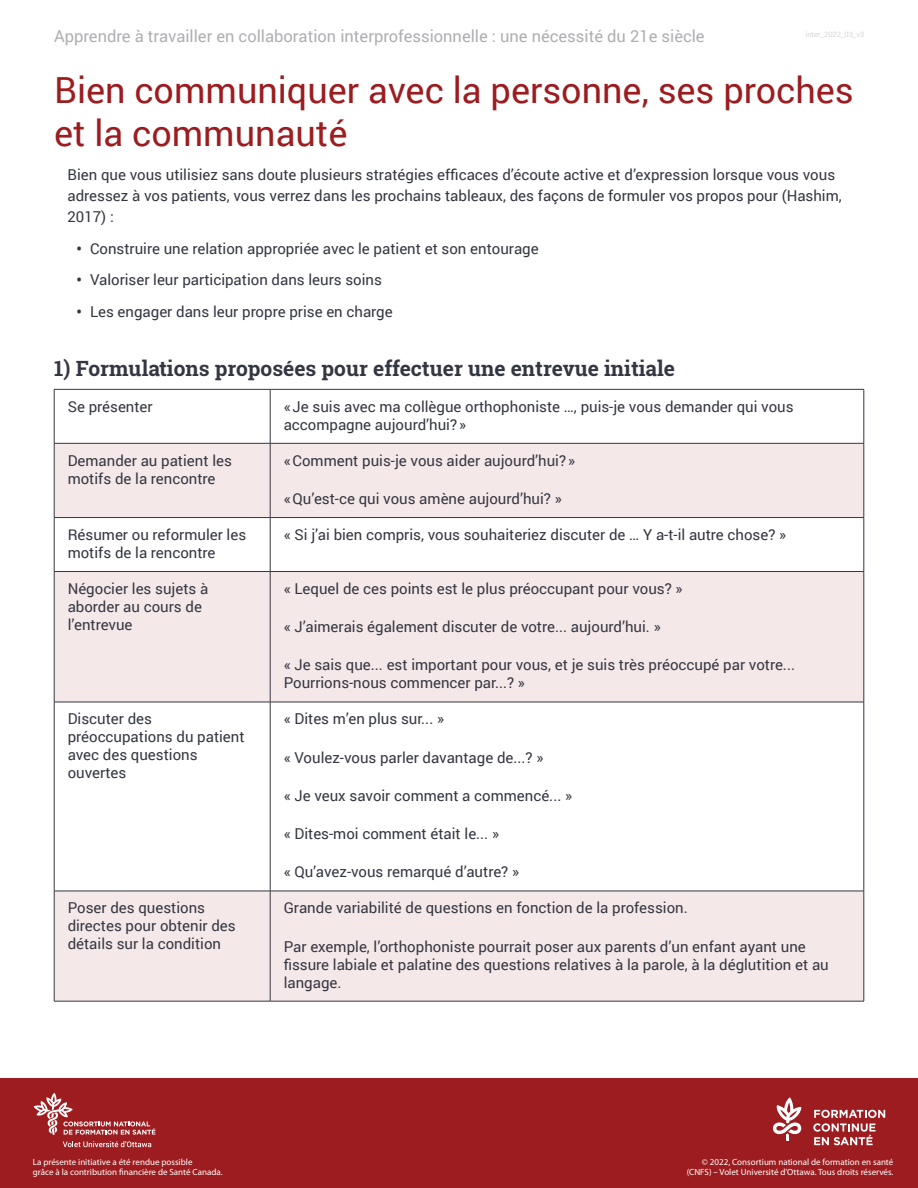
<style>
.page{position:relative;width:918px;height:1188px;background:#fff}
.page>*{position:absolute;margin:0;border:0;box-sizing:border-box;transform-origin:0 0}
.Heading_1_-_Title{font:36px/43.2px "Roboto";color:#9c1c1f}
.Heading_2{font:700 21px "Roboto Slab";color:#343741}
.Titre_de_page{font:16.5px "Roboto";color:#aeafb3}
.Paragraph_Normal_wit{font:15px/18px "Roboto";color:#343741}
.Paragraph_Normal_-_T{font:15px/18px "Roboto";color:#343741}
.Paragraph{font:15px/21px "Roboto";color:#343741}
.Bullets{font:15px "Roboto";color:#343741}
.t1{font:9px/10.8px "Myriad Pro";color:#fff}
.t2{font:7.5px "Roboto";color:#d6d7d9}
.s1{font-weight:700}
</style>
<div class="page">
<div style="left:0;top:1078px;width:918px;height:110px;background:#9c1c1f"></div>
<svg style="left:34px;top:1093px;width:122px;height:42px"></svg>
<svg style="left:63px;top:1141px;width:88px;height:6px"></svg>
<svg style="left:813px;top:1110px;width:72px;height:35px"></svg>
<svg style="left:773px;top:1097px;width:28px;height:44px"></svg>
<svg style="left:55px;top:444px;width:809px;height:557px;fill:#f5e8e9"></svg>
<hr style="left:54px;top:444px;width:1px;height:73px;background:#343741">
<hr style="left:54px;top:517px;width:216px;height:1px;background:#343741">
<hr style="left:54px;top:518px;width:1px;height:53px;background:#343741">
<hr style="left:270px;top:517px;width:594px;height:1px;background:#343741">
<hr style="left:54px;top:571px;width:216px;height:1px;background:#343741">
<hr style="left:54px;top:572px;width:1px;height:130px;background:#343741">
<hr style="left:270px;top:571px;width:594px;height:1px;background:#343741">
<hr style="left:54px;top:702px;width:216px;height:1px;background:#343741">
<hr style="left:54px;top:702px;width:1px;height:189px;background:#343741">
<hr style="left:270px;top:702px;width:594px;height:1px;background:#343741">
<hr style="left:54px;top:891px;width:216px;height:1px;background:#343741">
<hr style="left:54px;top:891px;width:1px;height:110px;background:#343741">
<hr style="left:270px;top:891px;width:594px;height:1px;background:#343741">
<hr style="left:54px;top:1001px;width:216px;height:1px;background:#343741">
<hr style="left:270px;top:1001px;width:594px;height:1px;background:#343741">
<hr style="left:270px;top:444px;width:1px;height:73px;background:#343741">
<hr style="left:864px;top:444px;width:1px;height:73px;background:#343741">
<hr style="left:270px;top:518px;width:1px;height:53px;background:#343741">
<hr style="left:864px;top:518px;width:1px;height:53px;background:#343741">
<hr style="left:270px;top:572px;width:1px;height:130px;background:#343741">
<hr style="left:864px;top:572px;width:1px;height:130px;background:#343741">
<hr style="left:270px;top:702px;width:1px;height:189px;background:#343741">
<hr style="left:864px;top:702px;width:1px;height:189px;background:#343741">
<hr style="left:270px;top:891px;width:1px;height:110px;background:#343741">
<hr style="left:864px;top:891px;width:1px;height:110px;background:#343741">
<hr style="left:270px;top:390px;width:1px;height:53px;background:#343741">
<hr style="left:54px;top:389px;width:216px;height:1px;background:#343741">
<hr style="left:54px;top:390px;width:1px;height:53px;background:#343741">
<hr style="left:270px;top:389px;width:594px;height:1px;background:#343741">
<hr style="left:864px;top:390px;width:1px;height:53px;background:#343741">
<hr style="left:54px;top:443px;width:216px;height:1px;background:#343741">
<hr style="left:270px;top:443px;width:594px;height:1px;background:#343741">
<h1 class="Titre_de_page" style="left:54px;top:24px;width:652px">Apprendre à travailler en collaboration interprofessionnelle : une nécessité du 21e siècle</h1>
<p class="t2" style="left:806px;top:29px;width:60px">inter_2022_03_v3</p>
<h1 class="Heading_1_-_Title" style="left:54px;top:67px;width:801px">Bien communiquer avec la personne, ses proches et la communauté</h1>
<p class="Paragraph" style="left:68px;top:164px;width:776px">Bien que vous utilisiez sans doute plusieurs stratégies efficaces d’écoute active et d’expression lorsque vous vous adressez à vos patients, vous verrez dans les prochains tableaux, des façons de formuler vos propos pour (Hashim,<br>2017) :</p>
<p class="Bullets" style="left:76px;top:238px;width:464px"><span class="s1">•</span> Construire une relation appropriée avec le patient et son entourage</p>
<p class="Bullets" style="left:76px;top:269px;width:307px"><span class="s1">•</span> Valoriser leur participation dans leurs soins</p>
<p class="Bullets" style="left:76px;top:301px;width:318px"><span class="s1">•</span> Les engager dans leur propre prise en charge</p>
<h2 class="Heading_2" style="left:54px;top:354px;width:623px">1) Formulations proposées pour effectuer une entrevue initiale</h2>
<p class="Paragraph_Normal_-_T" style="left:68px;top:397px;width:87px">Se présenter</p>
<p class="Paragraph_Normal_wit" style="left:284px;top:397px;width:511px">«Je suis avec ma collègue orthophoniste …, puis-je vous demander qui vous accompagne aujourd’hui? »</p>
<p class="Paragraph_Normal_-_T" style="left:68px;top:451px;width:166px">Demander au patient les motifs de la rencontre</p>
<p class="Paragraph_Normal_wit" style="left:284px;top:451px;width:293px">«Comment puis-je vous aider aujourd’hui? »</p>
<p class="Paragraph_Normal_wit" style="left:284px;top:489px;width:280px">«Qu’est-ce qui vous amène aujourd’hui? »</p>
<p class="Paragraph_Normal_-_T" style="left:68px;top:525px;width:180px">Résumer ou reformuler les motifs de la rencontre</p>
<p class="Paragraph_Normal_wit" style="left:284px;top:525px;width:504px">« Si j’ai bien compris, vous souhaiteriez discuter de … Y a-t-il autre chose? »</p>
<p class="Paragraph_Normal_-_T" style="left:68px;top:579px;width:142px">Négocier les sujets à aborder au cours de l’entrevue</p>
<p class="Paragraph_Normal_wit" style="left:284px;top:579px;width:400px">« Lequel de ces points est le plus préoccupant pour vous? »</p>
<p class="Paragraph_Normal_wit" style="left:284px;top:617px;width:379px">« J’aimerais également discuter de votre... aujourd’hui. »</p>
<p class="Paragraph_Normal_wit" style="left:284px;top:656px;width:513px">« Je sais que... est important pour vous, et je suis très préoccupé par votre...<br>Pourrions-nous commencer par...? »</p>
<p class="Paragraph_Normal_-_T" style="left:68px;top:710px;width:178px">Discuter des préoccupations du patient avec des questions ouvertes</p>
<p class="Paragraph_Normal_wit" style="left:284px;top:710px;width:162px">« Dites m’en plus sur... »</p>
<p class="Paragraph_Normal_wit" style="left:284px;top:748px;width:261px">« Voulez-vous parler davantage de...? »</p>
<p class="Paragraph_Normal_wit" style="left:284px;top:786px;width:290px">« Je veux savoir comment a commencé... »</p>
<p class="Paragraph_Normal_wit" style="left:284px;top:824px;width:217px">« Dites-moi comment était le... »</p>
<p class="Paragraph_Normal_wit" style="left:284px;top:863px;width:237px">« Qu’avez-vous remarqué d’autre? »</p>
<p class="Paragraph_Normal_-_T" style="left:68px;top:899px;width:169px">Poser des questions directes pour obtenir des détails sur la condition</p>
<p class="Paragraph_Normal_wit" style="left:284px;top:899px;width:406px">Grande variabilité de questions en fonction de la profession.</p>
<p class="Paragraph_Normal_wit" style="left:284px;top:937px;width:547px">Par exemple, l’orthophoniste pourrait poser aux parents d’un enfant ayant une fissure labiale et palatine des questions relatives à la parole, à la déglutition et au langage.</p>
<p class="t1" style="left:33px;top:1156px;width:191px">La présente initiative a été rendue possible<br>grâce à la contribution financière de Santé Canada.</p>
<p class="t1" style="left:687px;top:1156px;width:208px;text-align:right">© 2022, Consortium national de formation en santé (CNFS) – Volet Université d’Ottawa. Tous droits réservés.</p>
</div>
